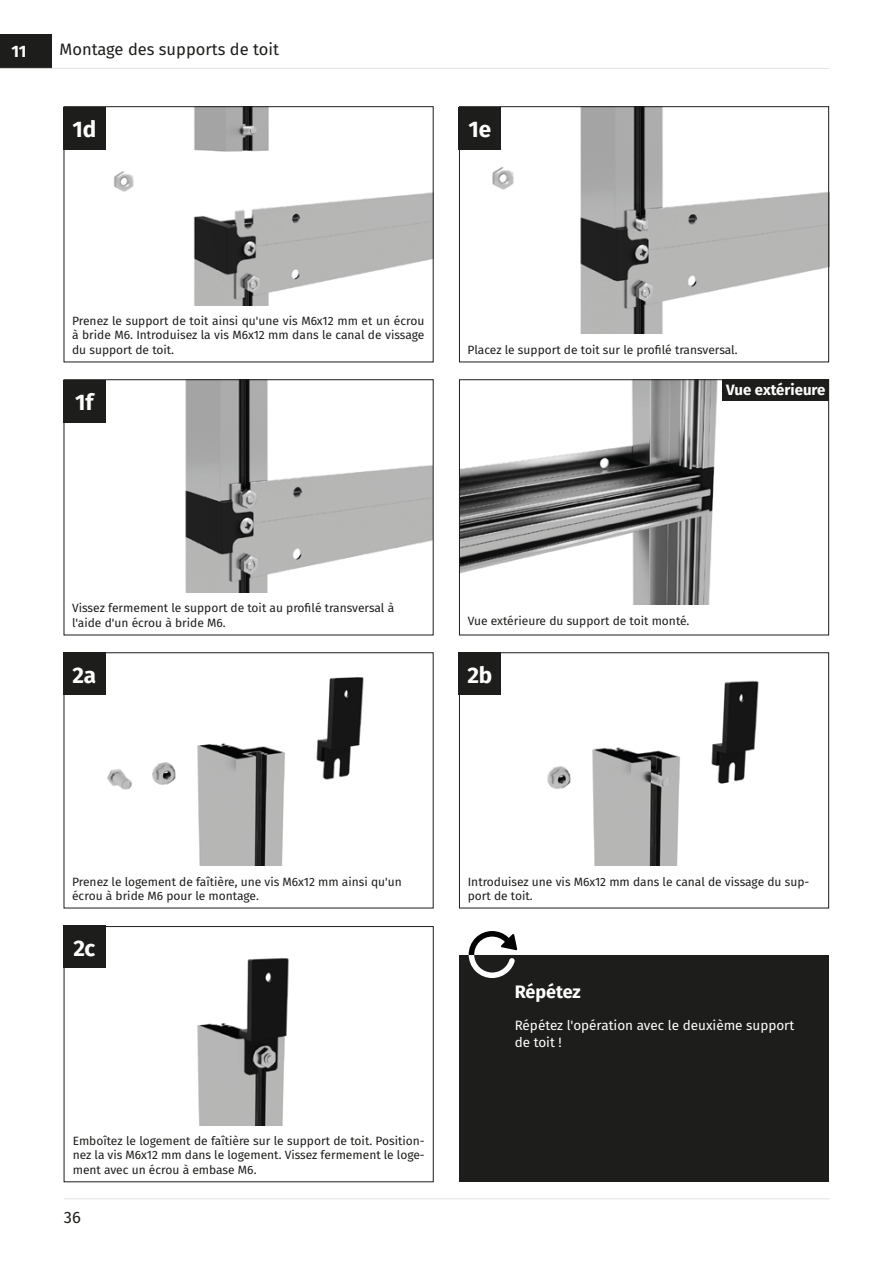
<style>
.page{position:relative;width:893px;height:1263px;background:#fff}
.page>*{position:absolute;margin:0;border:0;box-sizing:border-box;transform-origin:0 0}
.t1{font:700 22.5px "Fira Sans";color:#fff}
.t2{font:700 18px "Fira Sans";letter-spacing:-.005em;color:#fff}
.t3{font:16.5px "Fira Sans";color:#1d1d1b}
.t4{font:700 16.5px "Fira Sans";color:#fff}
.t5{font:700 15px "Fira Sans";color:#fff}
.t6{font:13.5px/16.2px "Fira Sans";color:#fff}
.t7{font:12px/14.4px "Fira Sans";color:#1d1d1b}
</style>
<div class="page">
<hr style="left:64px;top:1198px;width:765px;height:1px;background:#e4e3e3">
<img style="left:197px;top:958px;width:92px;height:167px">
<img style="left:547px;top:680px;width:212px;height:186px">
<img style="left:66px;top:108px;width:366px;height:197px">
<img style="left:461px;top:108px;width:366px;height:226px">
<img style="left:66px;top:381px;width:366px;height:212px">
<img style="left:461px;top:381px;width:262px;height:223px">
<img style="left:107px;top:677px;width:257px;height:189px">
<div style="left:0;top:34px;width:51px;height:34px;background:#1d1d1b"></div>
<div style="left:723px;top:379px;width:106px;height:22px;background:#1d1d1b"></div>
<div style="left:459px;top:956px;width:370px;height:226px;background:#1d1d1b"></div>
<hr style="left:0;top:68px;width:829px;height:1px;background:#e4e3e3">
<svg style="left:469px;top:931px;width:48px;height:47px"></svg>
<div style="left:459px;top:106px;width:370px;height:256px;border:1px solid #1d1d1b"></div>
<div style="left:459px;top:379px;width:370px;height:256px;border:1px solid #1d1d1b"></div>
<div style="left:64px;top:106px;width:370px;height:256px;border:1px solid #1d1d1b"></div>
<div style="left:64px;top:379px;width:370px;height:256px;border:1px solid #1d1d1b"></div>
<div style="left:459px;top:652px;width:370px;height:256px;border:1px solid #1d1d1b"></div>
<div style="left:64px;top:926px;width:370px;height:256px;border:1px solid #1d1d1b"></div>
<div style="left:63px;top:107px;width:43px;height:42px;background:#1d1d1b"></div>
<div style="left:459px;top:107px;width:42px;height:42px;background:#1d1d1b"></div>
<div style="left:63px;top:380px;width:43px;height:42px;background:#1d1d1b"></div>
<div style="left:63px;top:652px;width:43px;height:43px;background:#1d1d1b"></div>
<div style="left:459px;top:652px;width:42px;height:43px;background:#1d1d1b"></div>
<div style="left:63px;top:925px;width:43px;height:43px;background:#1d1d1b"></div>
<h3 class="t4" style="left:12px;top:37px;width:17px">11</h3>
<h3 class="t3" style="left:60px;top:37px;width:221px">Montage des supports de toit</h3>
<h1 class="t1" style="left:72px;top:110px;width:25px">1d</h1>
<h1 class="t1" style="left:468px;top:110px;width:24px">1e</h1>
<p class="t7" style="left:72px;top:313px;width:354px;text-align:justify">Prenez le support de toit ainsi qu'une vis M6x12 mm et un écrou à bride M6. Introduisez la vis M6x12 mm dans le canal de vissage du support de toit.</p>
<h1 class="t1" style="left:75px;top:383px;width:20px">1f</h1>
<p class="t7" style="left:468px;top:342px;width:270px">Placez le support de toit sur le profilé transversal.</p>
<p class="t5" style="left:726px;top:378px;width:101px">Vue extérieure</p>
<p class="t7" style="left:72px;top:601px;width:324px">Vissez fermement le support de toit au profilé transversal à l'aide d'un écrou à bride M6.</p>
<p class="t7" style="left:468px;top:614px;width:222px">Vue extérieure du support de toit monté.</p>
<h1 class="t1" style="left:73px;top:656px;width:25px">2a</h1>
<h1 class="t1" style="left:467px;top:656px;width:27px">2b</h1>
<p class="t7" style="left:72px;top:874px;width:331px">Prenez le logement de faîtière, une vis M6x12 mm ainsi qu'un écrou à bride M6 pour le montage.</p>
<h1 class="t1" style="left:73px;top:929px;width:23px">2c</h1>
<p class="t7" style="left:73px;top:1133px;width:354px;text-align:justify">Emboîtez le logement de faîtière sur le support de toit. Position&shy;nez la vis M6x12 mm dans le logement. Vissez fermement le loge&shy;ment avec un écrou à embase M6.</p>
<h3 class="t3" style="left:64px;top:1205px;width:19px">36</h3>
<p class="t7" style="left:468px;top:874px;width:343px">Introduisez une vis M6x12 mm dans le canal de vissage du sup&shy;port de toit.</p>
<h2 class="t2" style="left:515px;top:977px;width:68px">Répétez</h2>
<p class="t6" style="left:515px;top:1017px;width:281px">Répétez l'opération avec le deuxième support de toit !</p>
</div>
